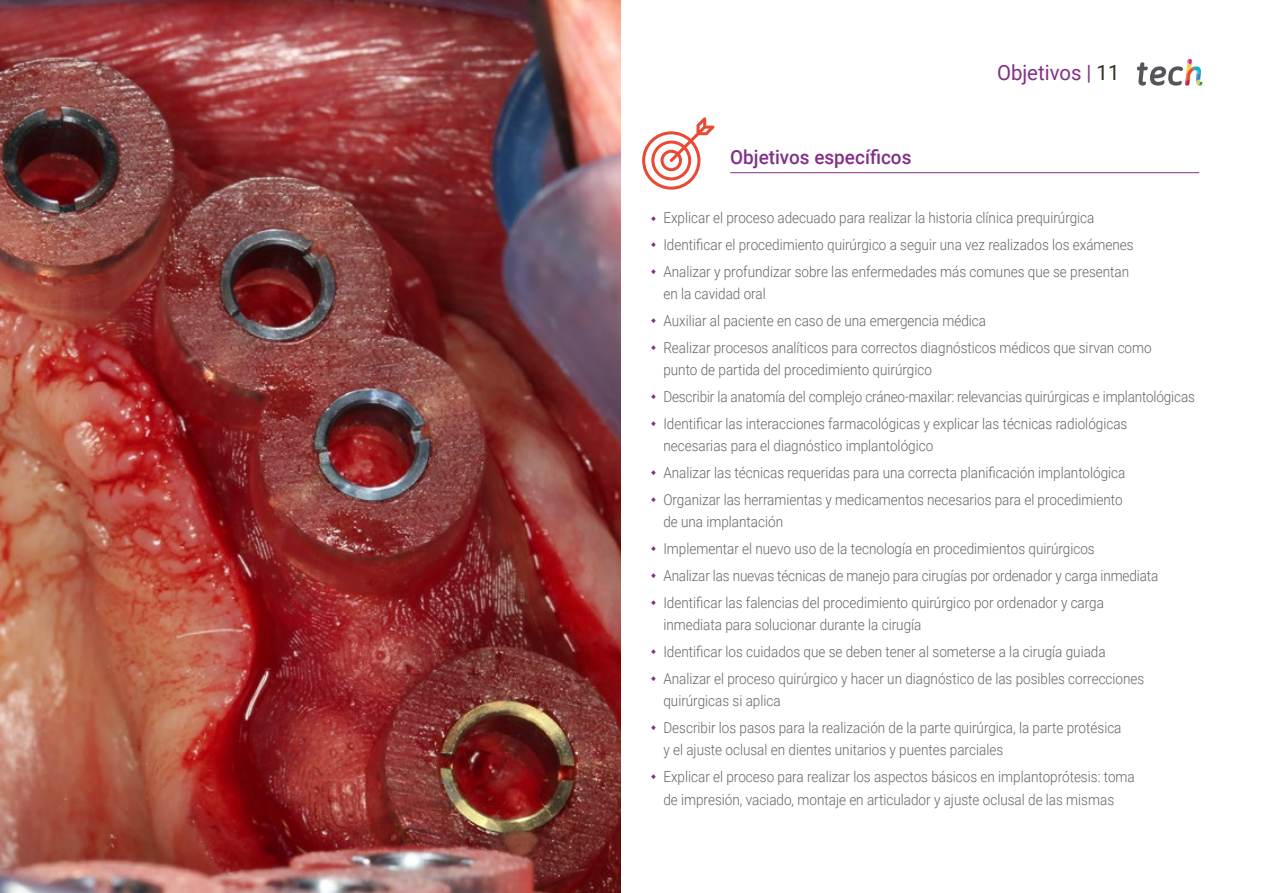
<style>
.page{position:relative;width:1263px;height:893px;background:#fff}
.page>*{position:absolute;margin:0;border:0;box-sizing:border-box;transform-origin:0 0}
.t1{font:21px "Roboto";color:#813089}
.t2{font:500 19.5px "Roboto";color:#813089}
.t3{font:300 15px/26.7px "Roboto";color:#61646a;scale:.9 1}
.s1{color:#312e20}
</style>
<div class="page">
<hr style="left:730px;top:172px;width:469px;height:1px;background:#813089">
<svg style="left:642px;top:117px;width:72px;height:73px"></svg>
<img style="left:0;top:0;width:621px;height:893px">
<svg style="left:1137px;top:59px;width:65px;height:27px"></svg>
<h2 class="t2" style="left:730px;top:144px;width:183px">Objetivos específicos</h2>
<h1 class="t1" style="left:997px;top:57px;width:124px">Objetivos | <span class="s1">11</span></h1>
<p class="t3" style="left:663px;top:204px;width:524px">Explicar el proceso adecuado para realizar la historia clínica prequirúrgica<br>Identificar el procedimiento quirúrgico a seguir una vez realizados los exámenes<br>Analizar y profundizar sobre las enfermedades más comunes que se presentan</p>
<p class="t3" style="left:663px;top:280px;width:544px">en la cavidad oral<br>Auxiliar al paciente en caso de una emergencia médica<br>Realizar procesos analíticos para correctos diagnósticos médicos que sirvan como</p>
<p class="t3" style="left:663px;top:356px;width:592px">punto de partida del procedimiento quirúrgico<br>Describir la anatomía del complejo cráneo-maxilar: relevancias quirúrgicas e implantológicas<br>Identificar las interacciones farmacológicas y explicar las técnicas radiológicas</p>
<p class="t3" style="left:663px;top:432px;width:515px">necesarias para el diagnóstico implantológico<br>Analizar las técnicas requeridas para una correcta planificación implantológica<br>Organizar las herramientas y medicamentos necesarios para el procedimiento</p>
<p class="t3" style="left:663px;top:508px;width:551px">de una implantación<br>Implementar el nuevo uso de la tecnología en procedimientos quirúrgicos<br>Analizar las nuevas técnicas de manejo para cirugías por ordenador y carga inmediata Identificar las falencias del procedimiento quirúrgico por ordenador y carga</p>
<p class="t3" style="left:663px;top:611px;width:536px">inmediata para solucionar durante la cirugía<br>Identificar los cuidados que se deben tener al someterse a la cirugía guiada<br>Analizar el proceso quirúrgico y hacer un diagnóstico de las posibles correcciones</p>
<p class="t3" style="left:663px;top:687px;width:511px">quirúrgicas si aplica<br>Describir los pasos para la realización de la parte quirúrgica, la parte protésica</p>
<p class="t3" style="left:663px;top:736px;width:525px">y el ajuste oclusal en dientes unitarios y puentes parciales<br>Explicar el proceso para realizar los aspectos básicos en implantoprótesis: toma</p>
<p class="t3" style="left:663px;top:785px;width:502px">de impresión, vaciado, montaje en articulador y ajuste oclusal de las mismas</p>
</div>
